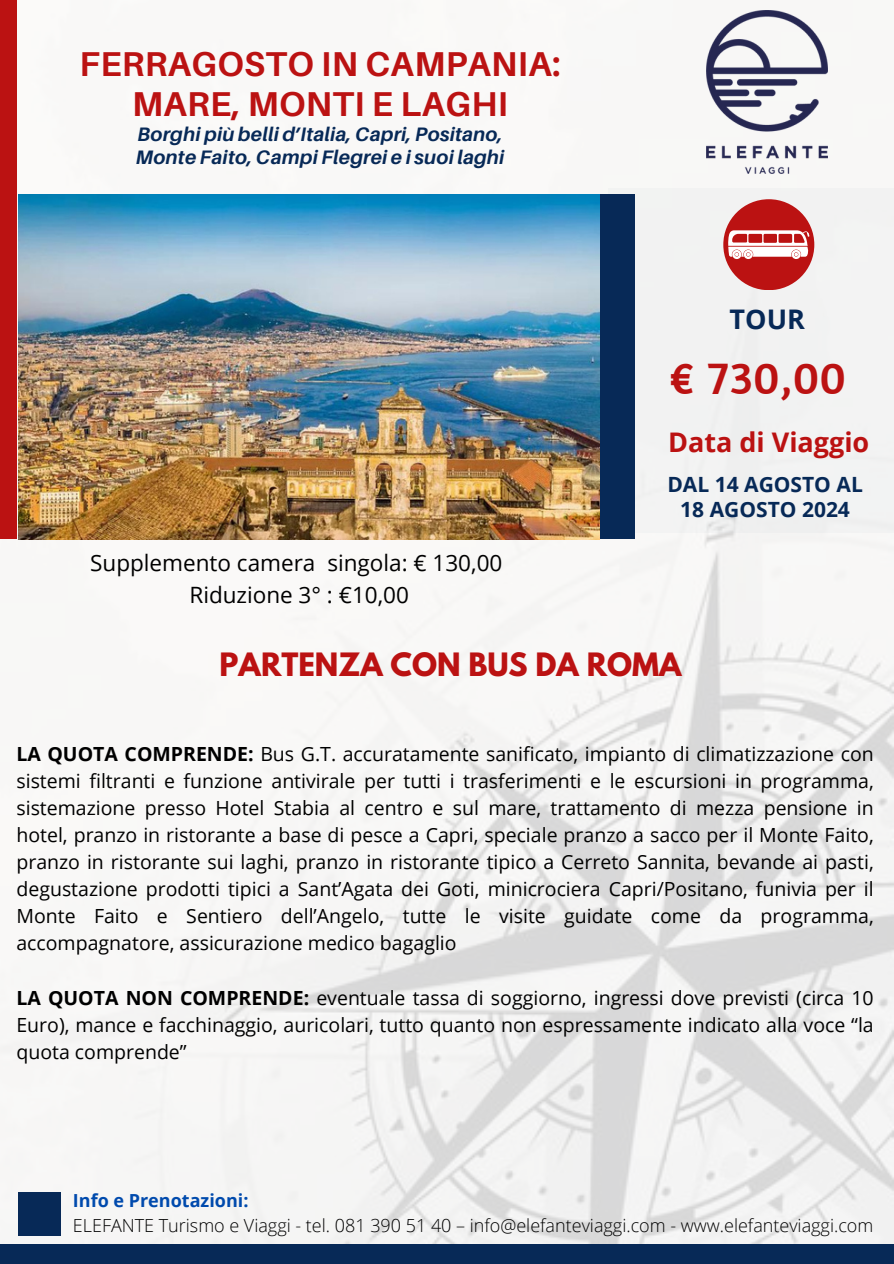
<style>
.page{position:relative;width:894px;height:1264px;background:#fff}
.page>*{position:absolute;margin:0;border:0;box-sizing:border-box;transform-origin:0 0}
.t1{font:47.25px "Amaranth";color:#bb1212}
.t2{font:700 34.5px/39.3px "Aileron";letter-spacing:.01em;color:#bb1212;text-align:center}
.t3{font:700 28.5px "League Spartan";color:#bb1212}
.t4{font:700 27px "Open Sans";color:#bb1212}
.t5{font:700 27px "Open Sans";color:#072957}
.t6{font:22.5px/31.5px "Open Sans";color:#000;text-align:center}
.t7{font:700 21px/24.8px "Open Sans";color:#072957;text-align:center}
.t8{font:19.5px/27px "Open Sans";color:#000;text-align:justify}
.t9{font:italic 700 19.5px/22.5px "Aileron";letter-spacing:.01em;color:#072957}
.t10{font:300 18px "Open Sans";color:#000}
.t11{font:700 18px "Open Sans";color:#004aad}
.s1{font-weight:700}
</style>
<div class="page">
<img style="left:0;top:58px;width:893px;height:1185px">
<div style="left:607px;top:188px;width:286px;height:344px;background:#f2f2f2"></div>
<div style="left:577px;top:194px;width:57px;height:344px;background:#072957"></div>
<div style="left:723px;top:199px;width:91px;height:91px;background:#bb1212;border-radius:50%"></div>
<div style="left:0;top:0;width:17px;height:538px;background:#bb1212"></div>
<div style="left:18px;top:1191px;width:43px;height:44px;background:#072957"></div>
<div style="left:0;top:1243px;width:893px;height:20px;background:#072957"></div>
<svg style="left:728px;top:230px;width:81px;height:29px"></svg>
<img style="left:706px;top:10px;width:121px;height:164px">
<img style="left:18px;top:194px;width:581px;height:345px">
<p class="t2" style="left:79px;top:44px;width:482px">FERRAGOSTO IN CAMPANIA:<br>MARE, MONTI E LAGHI</p>
<p class="t9" style="left:136px;top:123px;width:370px">Borghi più belli d’Italia, Capri, Positano,<br>Monte Faito, Campi Flegrei e i suoi laghi</p>
<p class="t6" style="left:90px;top:547px;width:413px">Supplemento camera singola: € 130,00<br>Riduzione 3° : €10,00</p>
<h3 class="t5" style="left:729px;top:300px;width:77px">TOUR</h3>
<p class="t1" style="left:669px;top:348px;width:178px">€ 730,00</p>
<h4 class="t4" style="left:668px;top:423px;width:203px">Data di Viaggio</h4>
<h2 class="t7" style="left:667px;top:471px;width:197px">DAL 14 AGOSTO AL<br>18 AGOSTO 2024</h2>
<h5 class="t3" style="left:219px;top:650px;width:463px">PARTENZA CON BUS DA ROMA</h5>
<h2 class="t8" style="left:16px;top:740px;width:858px"><span class="s1">LA QUOTA COMPRENDE:</span> Bus G.T. accuratamente sanificato, impianto di climatizzazione con sistemi filtranti e funzione antivirale per tutti i trasferimenti e le escursioni in programma, sistemazione presso Hotel Stabia al centro e sul mare, trattamento di mezza pensione in hotel, pranzo in ristorante a base di pesce a Capri, speciale pranzo a sacco per il Monte Faito, pranzo in ristorante sui laghi, pranzo in ristorante tipico a Cerreto Sannita, bevande ai pasti, degustazione prodotti tipici a Sant’Agata dei Goti, minicrociera Capri/Positano, funivia per il Monte Faito e Sentiero dell’Angelo, tutte le visite guidate come da programma, accompagnatore, assicurazione medico bagaglio</h2>
<h1 class="t8" style="left:16px;top:983px;width:858px"><span class="s1">LA QUOTA NON COMPRENDE:</span> eventuale tassa di soggiorno, ingressi dove previsti (circa 10<br>Euro), mance e facchinaggio, auricolari, tutto quanto non espressamente indicato alla voce “la quota comprende”</h1>
<p class="t11" style="left:73px;top:1187px;width:177px">Info e Prenotazioni:</p>
<p class="t10" style="left:73px;top:1212px;width:801px">ELEFANTE Turismo e Viaggi - tel. 081 390 51 40 – info@elefanteviaggi.com - www.elefanteviaggi.com</p>
</div>
